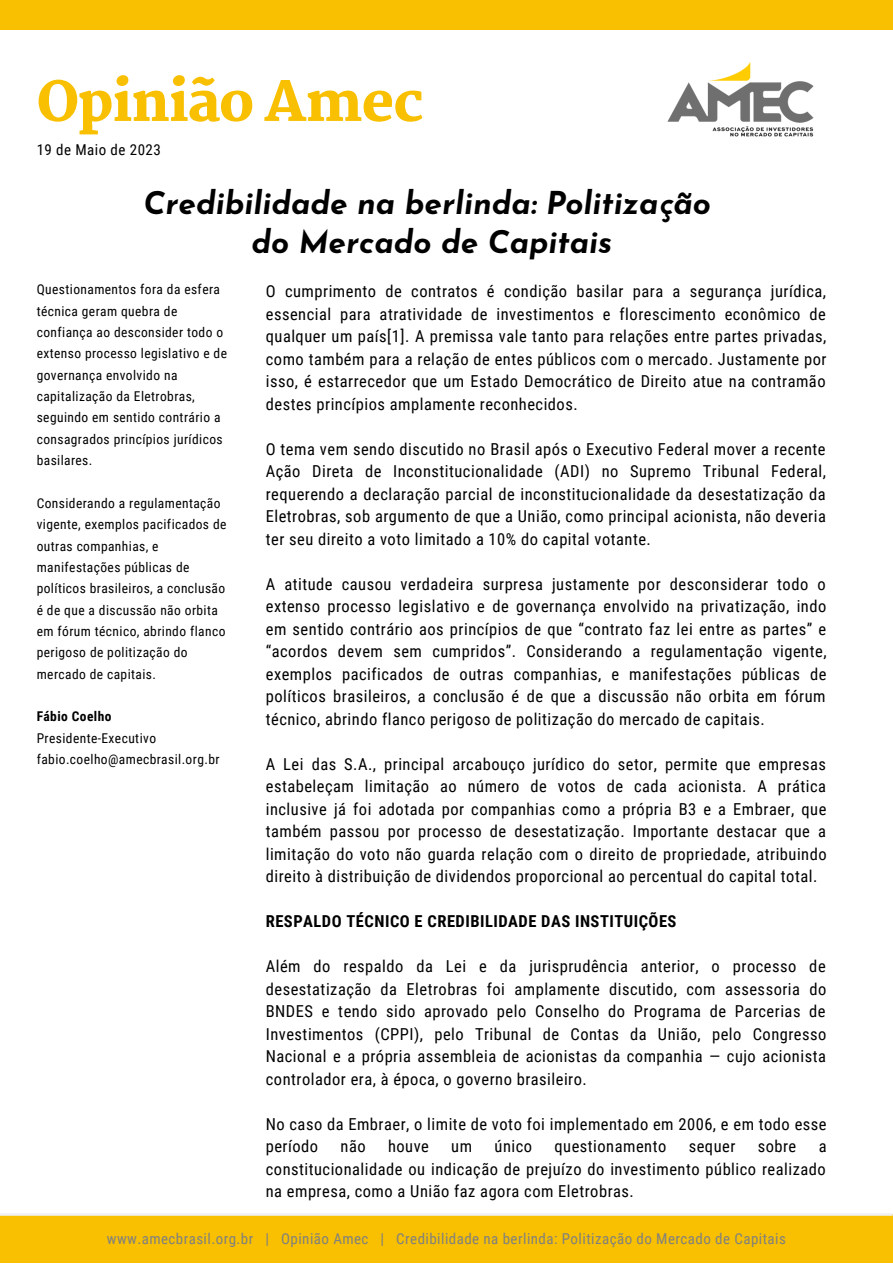
<style>
.page{position:relative;width:893px;height:1264px;background:#fff}
.page>*{position:absolute;margin:0;border:0;box-sizing:border-box;transform-origin:0 0}
.t1{font:800 54px "Martel";letter-spacing:-.02em;color:#f8c000}
.t2{font:italic 700 31.5px "Josefin Sans";color:#000}
.t3{font:16.5px/22.5px "Roboto Condensed";letter-spacing:.03em;color:#000;text-align:justify}
.t4{font:700 16.5px "Roboto Condensed";letter-spacing:.03em;color:#000}
.t5{font:15px "Roboto Condensed";letter-spacing:.03em;color:#808080}
.t6{font:15px "Roboto Condensed";letter-spacing:.03em;color:#000}
.t7{font:13.5px/21.3px "Roboto Condensed";letter-spacing:.03em;color:#000}
.t8{font:700 13.5px "Roboto Condensed";letter-spacing:.03em;color:#000}
</style>
<div class="page">
<div style="left:0;top:1214px;width:892px;height:48px;background:#f8c000"></div>
<hr style="left:0;top:1213px;width:892px;height:2px;background:#f1f2f4">
<div style="left:0;top:0;width:892px;height:29px;background:#f8c000"></div>
<img style="left:667px;top:62px;width:147px;height:75px">
<p class="t1" style="left:37px;top:71px;width:388px">Opinião Amec</p>
<p class="t6" style="left:37px;top:141px;width:125px">19 de Maio de 2023</p>
<p class="t2" style="left:143px;top:190px;width:568px">Credibilidade na berlinda: Politização</p>
<p class="t2" style="left:251px;top:230px;width:362px">do Mercado de Capitais</p>
<p class="t7" style="left:37px;top:279px;width:192px">Questionamentos fora da esfera técnica geram quebra de confiança ao desconsider todo o extenso processo legislativo e de governança envolvido na capitalização da Eletrobras, seguindo em sentido contrário a consagrados princípios jurídicos basilares.</p>
<p class="t7" style="left:37px;top:492px;width:191px">Considerando a regulamentação vigente, exemplos pacificados de outras companhias, e manifestações públicas de políticos brasileiros, a conclusão é de que a discussão não orbita em fórum técnico, abrindo flanco perigoso de politização do mercado de capitais.</p>
<p class="t8" style="left:37px;top:709px;width:76px">Fábio Coelho</p>
<p class="t7" style="left:37px;top:727px;width:121px">Presidente-Executivo</p>
<p class="t7" style="left:37px;top:749px;width:184px">fabio.coelho@amecbrasil.org.br</p>
<p class="t3" style="left:266px;top:280px;width:562px">O cumprimento de contratos é condição basilar para a segurança jurídica, essencial para atratividade de investimentos e florescimento econômico de qualquer um país[1]. A premissa vale tanto para relações entre partes privadas, como também para a relação de entes públicos com o mercado. Justamente por isso, é estarrecedor que um Estado Democrático de Direito atue na contramão destes princípios amplamente reconhecidos.</p>
<p class="t3" style="left:266px;top:438px;width:561px">O tema vem sendo discutido no Brasil após o Executivo Federal mover a recente Ação Direta de Inconstitucionalidade (ADI) no Supremo Tribunal Federal, requerendo a declaração parcial de inconstitucionalidade da desestatização da Eletrobras, sob argumento de que a União, como principal acionista, não deveria ter seu direito a voto limitado a 10% do capital votante.</p>
<p class="t3" style="left:266px;top:573px;width:562px">A atitude causou verdadeira surpresa justamente por desconsiderar todo o extenso processo legislativo e de governança envolvido na privatização, indo em sentido contrário aos princípios de que “contrato faz lei entre as partes” e “acordos devem sem cumpridos”. Considerando a regulamentação vigente, exemplos pacificados de outras companhias, e manifestações públicas de políticos brasileiros, a conclusão é de que a discussão não orbita em fórum técnico, abrindo flanco perigoso de politização do mercado de capitais.</p>
<p class="t3" style="left:266px;top:753px;width:562px">A Lei das S.A., principal arcabouço jurídico do setor, permite que empresas estabeleçam limitação ao número de votos de cada acionista. A prática inclusive já foi adotada por companhias como a própria B3 e a Embraer, que também passou por processo de desestatização. Importante destacar que a limitação do voto não guarda relação com o direito de propriedade, atribuindo direito à distribuição de dividendos proporcional ao percentual do capital total.</p>
<p class="t4" style="left:266px;top:911px;width:412px">RESPALDO TÉCNICO E CREDIBILIDADE DAS INSTITUIÇÕES</p>
<p class="t3" style="left:266px;top:955px;width:562px">Além do respaldo da Lei e da jurisprudência anterior, o processo de desestatização da Eletrobras foi amplamente discutido, com assessoria do BNDES e tendo sido aprovado pelo Conselho do Programa de Parcerias de Investimentos (CPPI), pelo Tribunal de Contas da União, pelo Congresso Nacional e a própria assembleia de acionistas da companhia — cujo acionista controlador era, à época, o governo brasileiro.</p>
<p class="t3" style="left:266px;top:1112px;width:562px">No caso da Embraer, o limite de voto foi implementado em 2006, e em todo esse período</p>
<p class="t3" style="left:340px;top:1135px;width:27px">não</p>
<p class="t3" style="left:388px;top:1135px;width:42px">houve</p>
<p class="t3" style="left:451px;top:1135px;width:22px">um</p>
<p class="t3" style="left:494px;top:1135px;width:39px">único</p>
<p class="t3" style="left:554px;top:1135px;width:113px">questionamento</p>
<p class="t3" style="left:688px;top:1135px;width:48px">sequer</p>
<p class="t3" style="left:757px;top:1135px;width:40px">sobre</p>
<p class="t3" style="left:266px;top:1135px;width:562px;text-indent:553px">a constitucionalidade ou indicação de prejuízo do investimento público realizado na empresa, como a União faz agora com Eletrobras.</p>
<p class="t5" style="left:107px;top:1230px;width:680px">www.amecbrasil.org.br | Opinião Amec | Credibilidade na berlinda: Politização do Mercado de Capitais</p>
</div>
